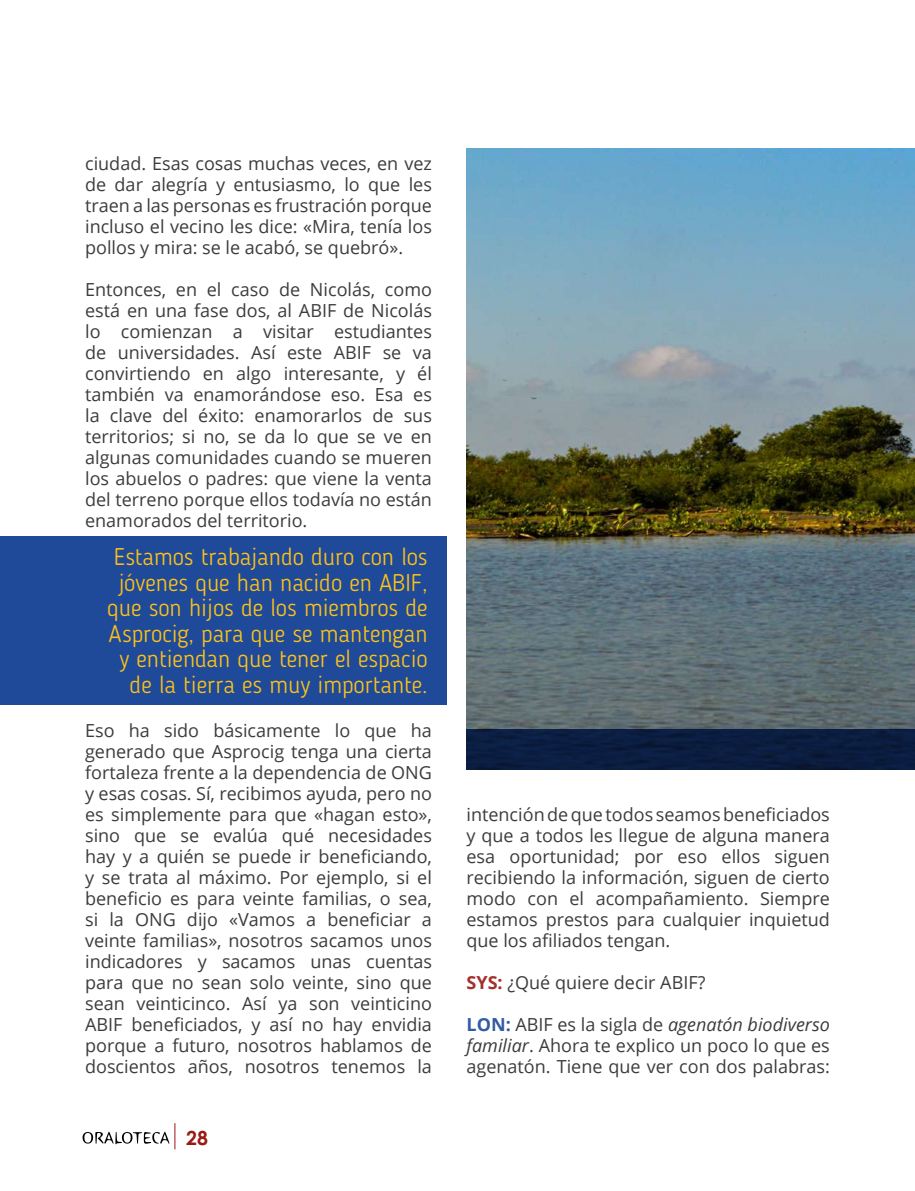
<style>
.page{position:relative;width:915px;height:1191px;background:#fff}
.page>*{position:absolute;margin:0;border:0;box-sizing:border-box;transform-origin:0 0}
.t1{font:300 24px/25.5px "Blogger Sans";color:#fcc218;text-align:right}
.t2{font:700 19.5px "Century Gothic";color:#991915}
.t3{font:18px/21px "Open Sans";color:#3c3c3b;text-align:justify}
.s1{font-weight:700;color:#a3302c}
.s2{font-weight:700;color:#355ba3}
.s3{font-style:italic}
</style>
<div class="page">
<svg style="left:82px;top:1123px;width:93px;height:26px"></svg>
<div style="left:0;top:536px;width:446px;height:169px;background:#1f4999"></div>
<img style="left:466px;top:149px;width:448px;height:580px">
<div style="left:466px;top:729px;width:448px;height:40px;background:#0b1d40"></div>
<p class="t3" style="left:85px;top:152px;width:348px">ciudad. Esas cosas muchas veces, en vez de dar alegría y entusiasmo, lo que les traen a las personas es frustración porque incluso el vecino les dice: «Mira, tenía los pollos y mira: se le acabó, se quebró».</p>
<p class="t3" style="left:85px;top:278px;width:348px">Entonces, en el caso de Nicolás, como está en una fase dos, al ABIF de Nicolás lo comienzan a visitar estudiantes de universidades. Así este ABIF se va convirtiendo en algo interesante, y él también va enamorándose eso. Esa es la clave del éxito: enamorarlos de sus territorios; si no, se da lo que se ve en algunas comunidades cuando se mueren los abuelos o padres: que viene la venta del terreno porque ellos todavía no están enamorados del territorio.</p>
<h1 class="t1" style="left:107px;top:544px;width:322px">Estamos trabajando duro con los jóvenes que han nacido en ABIF, que son hijos de los miembros de<br>Asprocig, para que se mantengan y entiendan que tener el espacio de la tierra es muy importante.</h1>
<p class="t3" style="left:85px;top:719px;width:348px">Eso ha sido básicamente lo que ha generado que Asprocig tenga una cierta fortaleza frente a la dependencia de ONG y esas cosas. Sí, recibimos ayuda, pero no es simplemente para que «hagan esto», sino que se evalúa qué necesidades hay y a quién se puede ir beneficiando, y se trata al máximo. Por ejemplo, si el beneficio es para veinte familias, o sea, si la ONG dijo «Vamos a beneficiar a veinte familias», nosotros sacamos unos indicadores y sacamos unas cuentas para que no sean solo veinte, sino que sean veinticinco. Así ya son veinticino ABIF beneficiados, y así no hay envidia porque a futuro, nosotros hablamos de doscientos años, nosotros tenemos la</p>
<p class="t2" style="left:186px;top:1123px;width:23px">28</p>
<p class="t3" style="left:466px;top:803px;width:365px">intención de que todos seamos beneficiados y que a todos les llegue de alguna manera esa oportunidad; por eso ellos siguen recibiendo la información, siguen de cierto modo con el acompañamiento. Siempre estamos prestos para cualquier inquietud que los afiliados tengan.</p>
<p class="t3" style="left:466px;top:971px;width:240px"><span class="s1">SYS:</span> ¿Qué quiere decir ABIF?</p>
<p class="t3" style="left:466px;top:1013px;width:365px"><span class="s2">LON:</span> ABIF es la sigla de <span class="s3">agenatón biodiverso familiar</span>. Ahora te explico un poco lo que es agenatón. Tiene que ver con dos palabras:</p>
</div>
